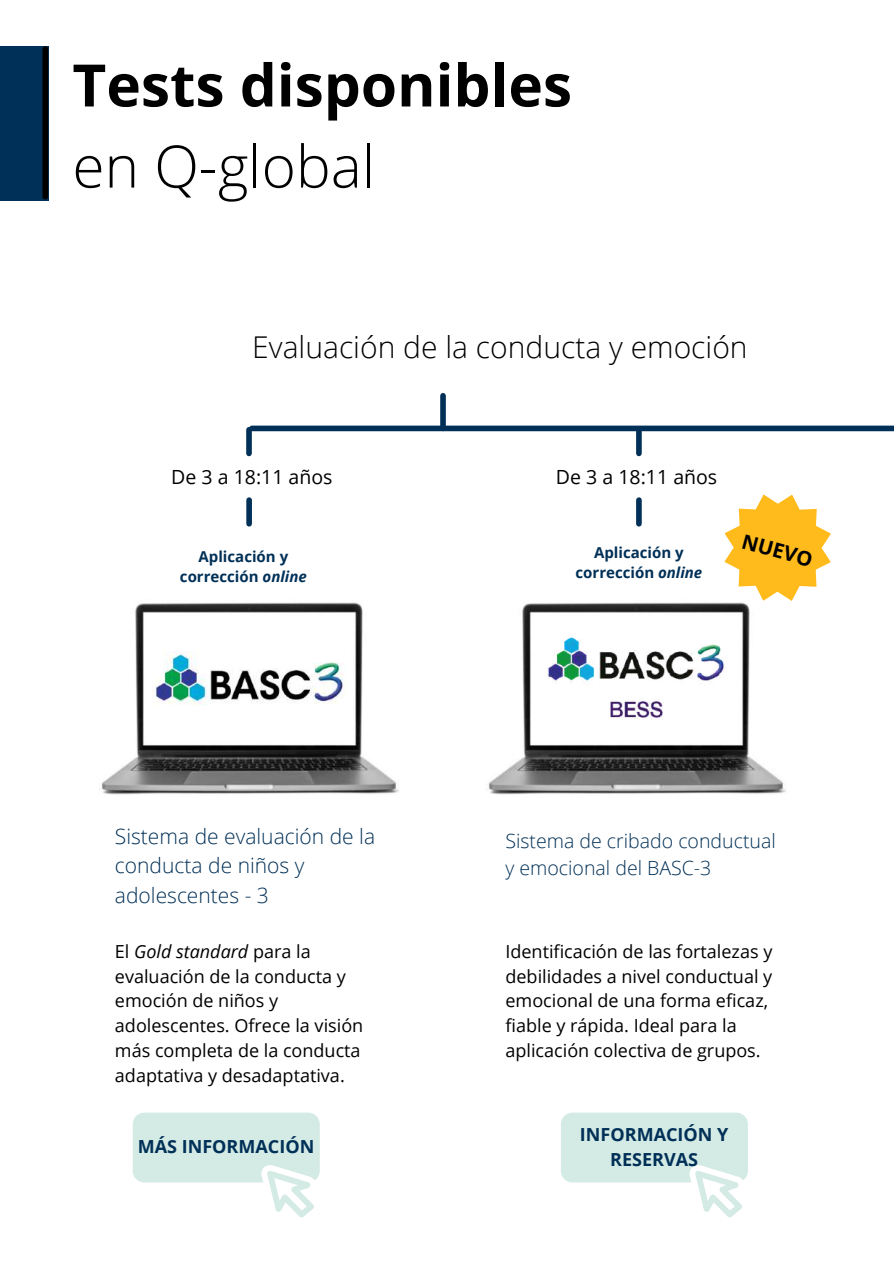
<style>
.page{position:relative;width:894px;height:1264px;background:#fff}
.page>*{position:absolute;margin:0;border:0;box-sizing:border-box;transform-origin:0 0}
.t1{font:700 58.5px "Open Sans";color:#000}
.t2{font:300 58.5px "Open Sans";color:#000}
.t3{font:300 30px "Open Sans";color:#000}
.t4{font:300 21px/29.2px "Open Sans";color:#003057}
.t5{font:700 20.25px "Open Sans";color:#000}
.t6{font:300 19.5px/27px "Open Sans";color:#003057}
.t7{font:19.5px "Open Sans";color:#000}
.t8{font:18px/24.8px "Open Sans";color:#000}
.t9{font:700 18px/24.8px "Open Sans";color:#003057;text-align:center}
.t10{font:700 15px/20.2px "Open Sans";color:#003057;text-align:center}
.s1{font-style:italic}
</style>
<div class="page">
<div style="left:440px;top:396px;width:5px;height:32px;background:#003057"></div>
<div style="left:252px;top:425px;width:641px;height:6px;background:#003057"></div>
<div style="left:246px;top:430px;width:6px;height:23px;background:#003057"></div>
<div style="left:636px;top:430px;width:5px;height:23px;background:#003057"></div>
<div style="left:636px;top:500px;width:5px;height:24px;background:#003057"></div>
<div style="left:246px;top:500px;width:6px;height:24px;background:#003057"></div>
<img style="left:99px;top:602px;width:300px;height:193px">
<img style="left:486px;top:602px;width:300px;height:193px">
<div style="left:0;top:46px;width:48px;height:154px;background:#003057"></div>
<div style="left:42px;top:49px;width:6px;height:148px;background:#000"></div>
<img style="left:152px;top:651px;width:194px;height:54px">
<img style="left:535px;top:621px;width:201px;height:103px">
<svg style="left:133px;top:1112px;width:187px;height:105px"></svg>
<svg style="left:561px;top:1112px;width:186px;height:105px"></svg>
<svg style="left:710px;top:494px;width:121px;height:121px"></svg>
<h1 class="t1" style="left:72px;top:44px;width:501px">Tests disponibles</h1>
<h1 class="t2" style="left:72px;top:125px;width:304px">en Q-global</h1>
<h2 class="t3" style="left:252px;top:326px;width:496px">Evaluación de la conducta y emoción</h2>
<p class="t7" style="left:171px;top:463px;width:163px">De 3 a 18:11 años</p>
<p class="t7" style="left:556px;top:463px;width:163px">De 3 a 18:11 años</p>
<p class="t10" style="left:180px;top:546px;width:128px">Aplicación y corrección <span class="s1">online</span></p>
<p class="t10" style="left:575px;top:541px;width:128px">Aplicación y corrección <span class="s1">online</span></p>
<p class="t5" style="left:746px;top:527px;width:74px;rotate:15deg">NUEVO</p>
<p class="t4" style="left:115px;top:821px;width:261px">Sistema de evaluación de la conducta de niños y adolescentes - 3</p>
<p class="t6" style="left:505px;top:827px;width:272px">Sistema de cribado conductual y emocional del BASC-3</p>
<p class="t8" style="left:115px;top:938px;width:250px">El <span class="s1">Gold standard</span> para la evaluación de la conducta y emoción de niños y adolescentes. Ofrece la visión más completa de la conducta adaptativa y desadaptativa.</p>
<p class="t8" style="left:505px;top:938px;width:268px">Identificación de las fortalezas y debilidades a nivel conductual y emocional de una forma eficaz, fiable y rápida. Ideal para la aplicación colectiva de grupos.</p>
<p class="t9" style="left:138px;top:1133px;width:178px">MÁS INFORMACIÓN</p>
<p class="t9" style="left:579px;top:1122px;width:150px">INFORMACIÓN Y<br>RESERVAS</p>
</div>
